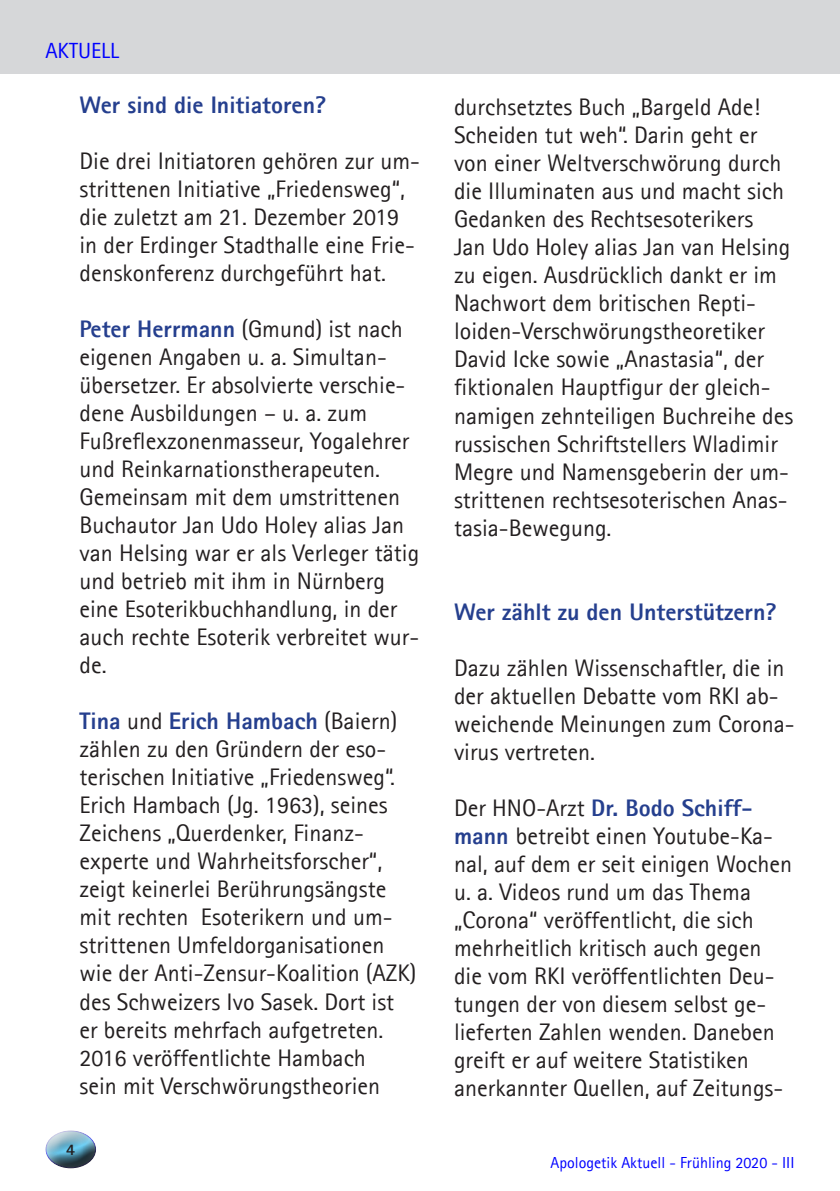
<style>
.page{position:relative;width:840px;height:1191px;background:#fff}
.page>*{position:absolute;margin:0;border:0;box-sizing:border-box;transform-origin:0 0}
.Body_Text{font:24px/28px "Agfa Rotis Sans Serif";color:#231f20}
.List_Paragraph{font:24px/28px "Agfa Rotis Sans Serif";color:#231f20}
.t1{font:800 24px "Agfa Rotis Sans Serif";color:#253f8e}
.t2{font:22px "Agfa Rotis Sans Serif";color:#00f}
.t3{font:16px "Agfa Rotis Sans Serif";color:#00f}
.t4{font:800 16px "Agfa Rotis Sans Serif";color:#231f20}
.s1{font-weight:800;color:#253f8e}
</style>
<div class="page">
<div style="left:31px;top:1126px;width:65px;height:40px;background:#fff;opacity:.75"></div>
<div style="left:36px;top:1136px;width:60px;height:32px;background:#231f20;opacity:.75"></div>
<div style="left:0;top:0;width:839px;height:74px;background:#d6d7d9"></div>
<p class="t2" style="left:45px;top:37px;width:75px">AKTUELL</p>
<p class="t1" style="left:79px;top:90px;width:248px">Wer sind die Initiatoren?</p>
<p class="Body_Text" style="left:79px;top:147px;width:342px">Die drei Initiatoren gehören zur um&shy;strittenen Initiative „Friedensweg“, die zuletzt am 21. Dezember 2019 in der Erdinger Stadthalle eine Frie&shy;denskonferenz durchgeführt hat.</p>
<p class="Body_Text" style="left:79px;top:315px;width:341px"><span class="s1">Peter Herrmann</span> (Gmund) ist nach eigenen Angaben u. a. Simultan&shy;übersetzer. Er absolvierte verschie&shy;dene Ausbildungen – u. a. zum<br>Fußreflexzonenmasseur, Yogalehrer und Reinkarnationstherapeuten.<br>Gemeinsam mit dem umstrittenen<br>Buchautor Jan Udo Holey alias Jan van Helsing war er als Verleger tätig und betrieb mit ihm in Nürnberg eine Esoterikbuchhandlung, in der auch rechte Esoterik verbreitet wur&shy;de.</p>
<p class="Body_Text" style="left:79px;top:707px;width:338px"><span class="s1">Tina</span> und <span class="s1">Erich Hambach</span> (Baiern) zählen zu den Gründern der eso&shy;terischen Initiative „Friedensweg“.<br>Erich Hambach (Jg. 1963), seines Zeichens „Querdenker, Finanz&shy;experte und Wahrheitsforscher“, zeigt keinerlei Berührungsängste mit rechten Esoterikern und um&shy;strittenen Umfeldorganisationen wie der Anti-Zensur-Koalition (AZK) des Schweizers Ivo Sasek. Dort ist er bereits mehrfach aufgetreten.<br>2016 veröffentlichte Hambach<br>sein mit Verschwörungstheorien</p>
<p class="t4" style="left:66px;top:1139px;width:10px">4</p>
<p class="Body_Text" style="left:454px;top:93px;width:340px">durchsetztes Buch „Bargeld Ade!<br>Scheiden tut weh“. Darin geht er von einer Weltverschwörung durch die Illuminaten aus und macht sich Gedanken des Rechtsesoterikers<br>Jan Udo Holey alias Jan van Helsing zu eigen. Ausdrücklich dankt er im Nachwort dem britischen Repti&shy;loiden-Verschwörungstheoretiker David Icke sowie „Anastasia“, der fiktionalen Hauptfigur der gleich&shy;namigen zehnteiligen Buchreihe des russischen Schriftstellers Wladimir Megre und Namensgeberin der um&shy;strittenen rechtsesoterischen Anas&shy;tasia-Bewegung.</p>
<p class="t1" style="left:454px;top:596px;width:324px">Wer zählt zu den Unterstützern?</p>
<p class="Body_Text" style="left:454px;top:653px;width:342px">Dazu zählen Wissenschaftler, die in der aktuellen Debatte vom RKI ab&shy;weichende Meinungen zum Corona&shy;virus vertreten.</p>
<p class="List_Paragraph" style="left:454px;top:793px;width:339px">Der HNO-Arzt <span class="s1">Dr. Bodo Schiff&shy;mann</span> betreibt einen Youtube-Ka&shy;nal, auf dem er seit einigen Wochen u. a. Videos rund um das Thema „Corona“ veröffentlicht, die sich mehrheitlich kritisch auch gegen die vom RKI veröffentlichten Deu&shy;tungen der von diesem selbst ge&shy;lieferten Zahlen wenden. Daneben greift er auf weitere Statistiken anerkannter Quellen, auf Zeitungs-</p>
<p class="t3" style="left:550px;top:1153px;width:245px">Apologetik Aktuell - Frühling 2020 - III</p>
</div>
